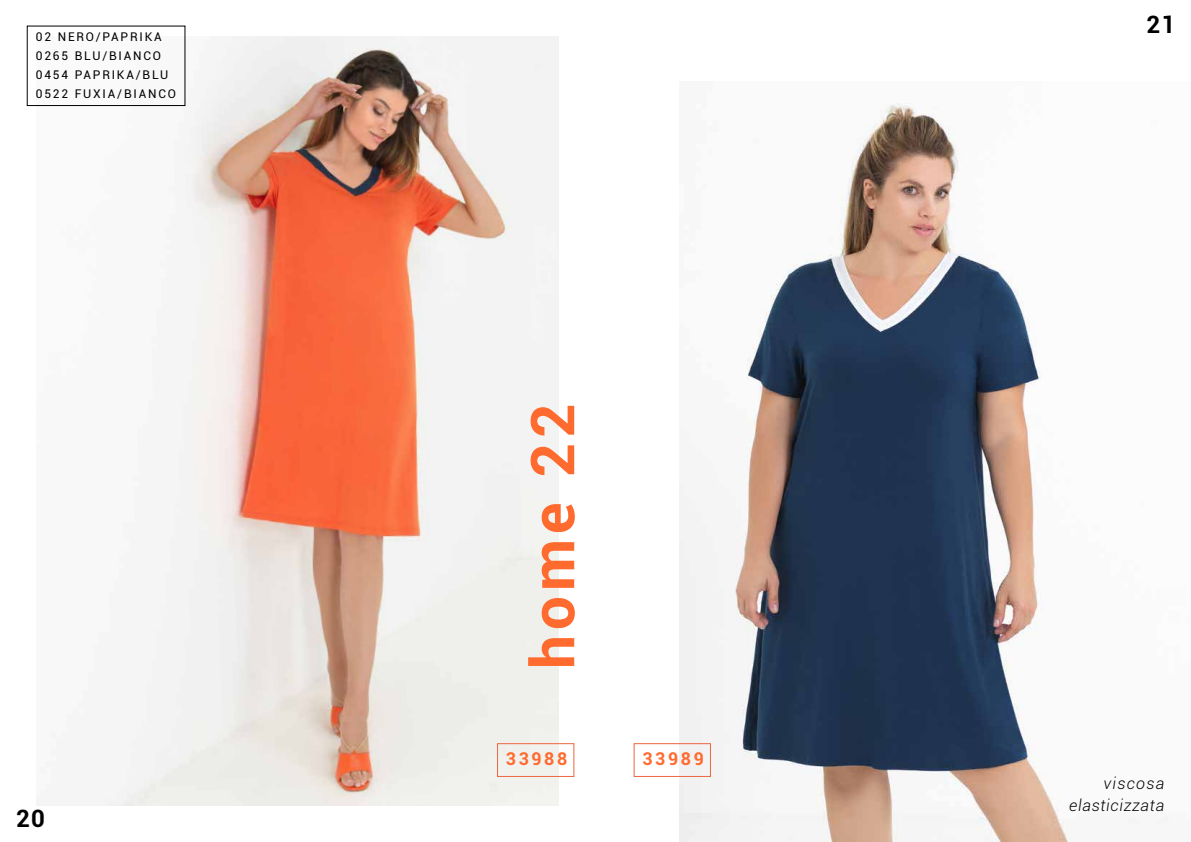
<style>
.page{position:relative;width:1191px;height:842px;background:#fff}
.page>*{position:absolute;margin:0;border:0;box-sizing:border-box;transform-origin:0 0}
.t1{font:700 60.5px "Roboto";letter-spacing:.08em;color:#ff6a2f}
.t2{font:700 24px "Roboto";color:#000}
.t3{font:700 17.7px "Roboto";letter-spacing:.15em;color:#ff6a2f}
.t4{font:italic 300 16px/22px "Roboto";letter-spacing:.04em;color:#000;text-align:right}
.t5{font:12px/19px "Roboto";letter-spacing:.15em;color:#000}
</style>
<div class="page">
<img style="left:37px;top:37px;width:521px;height:768px">
<img style="left:679px;top:103px;width:489px;height:739px">
<div style="left:27px;top:26px;width:158px;height:80px;border:1px solid #000"></div>
<div style="left:497px;top:743px;width:77px;height:34px;border:1px solid #ec6640"></div>
<div style="left:634px;top:743px;width:77px;height:34px;border:1px solid #ec6640"></div>
<p class="t5" style="left:36px;top:27px;width:142px">02 NERO/PAPRIKA<br>0265 BLU/BIANCO<br>0454 PAPRIKA/BLU<br>0522 FUXIA/BIANCO</p>
<h2 class="t2" style="left:16px;top:801px;width:30px">20</h2>
<h1 class="t1" style="left:510px;top:669px;width:267px;rotate:-90deg">home 22</h1>
<h3 class="t3" style="left:506px;top:746px;width:63px">33988</h3>
<h3 class="t3" style="left:642px;top:746px;width:63px">33989</h3>
<h2 class="t2" style="left:1146px;top:7px;width:30px">21</h2>
<h3 class="t4" style="left:1069px;top:772px;width:96px">viscosa elasticizzata</h3>
</div>
